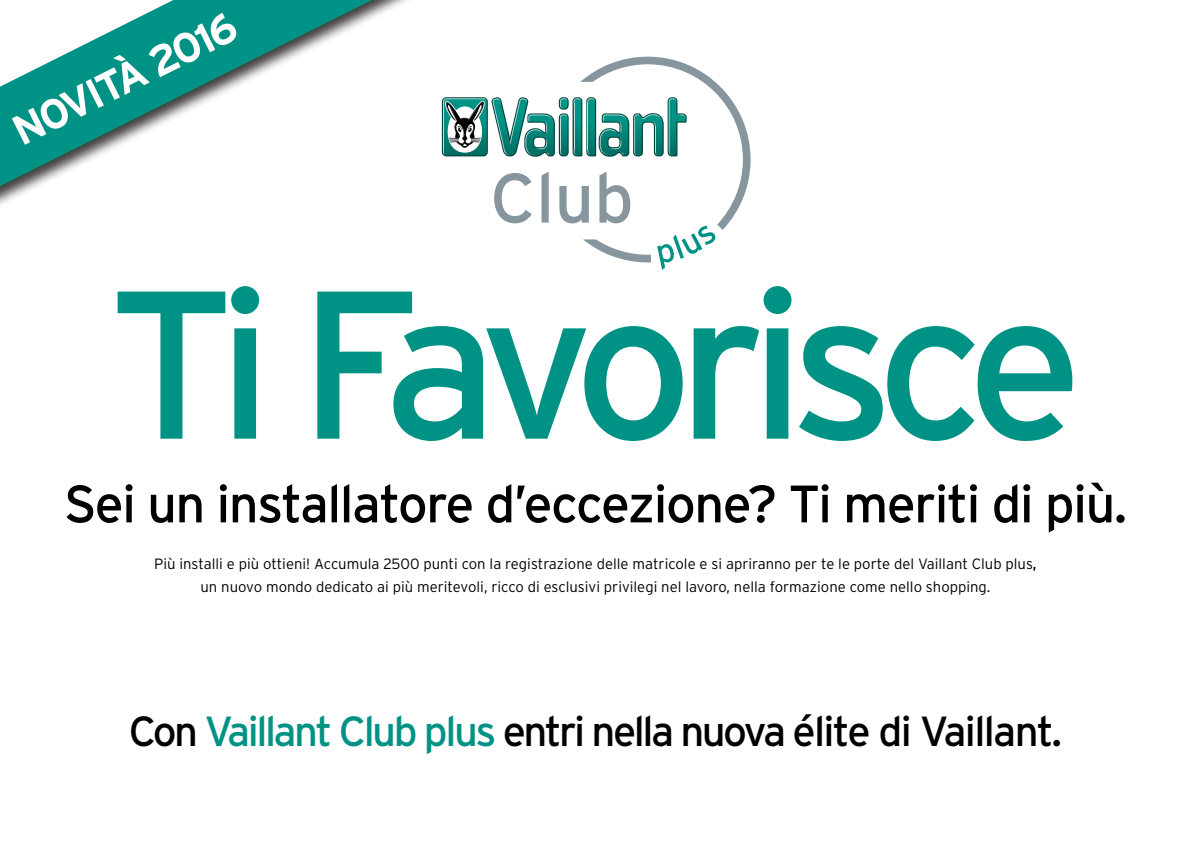
<style>
.page{position:relative;width:1191px;height:844px;background:#fff}
.page>*{position:absolute;margin:0;border:0;box-sizing:border-box;transform-origin:0 0}
.t1{font:210px "Interstate OT";letter-spacing:-.085em;color:#009385}
.t2{font:52.5px "Interstate OT";letter-spacing:-.03em;color:#000}
.t3{font:42px "Interstate OT";letter-spacing:-.06em;color:#000}
.t4{font:700 42px "Interstate OT";color:#fff}
.t5{font:300 14.88px/22.4px "Interstate OT";color:#000;text-align:center}
.s1{font-weight:400}
.s2{color:#009385}
</style>
<div class="page">
<hr style="left:1190px;top:0;width:1px;height:843px;background:#009385">
<svg style="left:0;top:0;width:372px;height:186px"></svg>
<div style="left:442px;top:97px;width:46px;height:59px;background:#00453c;border-radius:4px"></div>
<svg style="left:443px;top:57px;width:307px;height:213px"></svg>
<h3 class="t4" style="left:5px;top:113px;width:247px;rotate:-27deg">Nov ità 2016</h3>
<h1 class="t1" style="left:108px;top:247px;width:977px">Ti Favorisce</h1>
<h2 class="t2" style="left:64px;top:474px;width:1064px">Sei un installatore d’eccezione? Ti meriti di più.</h2>
<p class="t5" style="left:154px;top:552px;width:884px">Più installi e più ottieni! Accumula 2500 punti con la registrazione delle matricole e si apriranno per te le porte del Vaillant Club plus<span class="s1">, </span>un nuovo mondo dedicato ai più meritevoli, ricco di esclusivi privilegi nel lavoro, nella formazione come nello shopping.</p>
<h3 class="t3" style="left:129px;top:707px;width:935px">Con <span class="s2">Vaillant Club plus</span> entri nella nuova élite di Vaillant.</h3>
</div>
